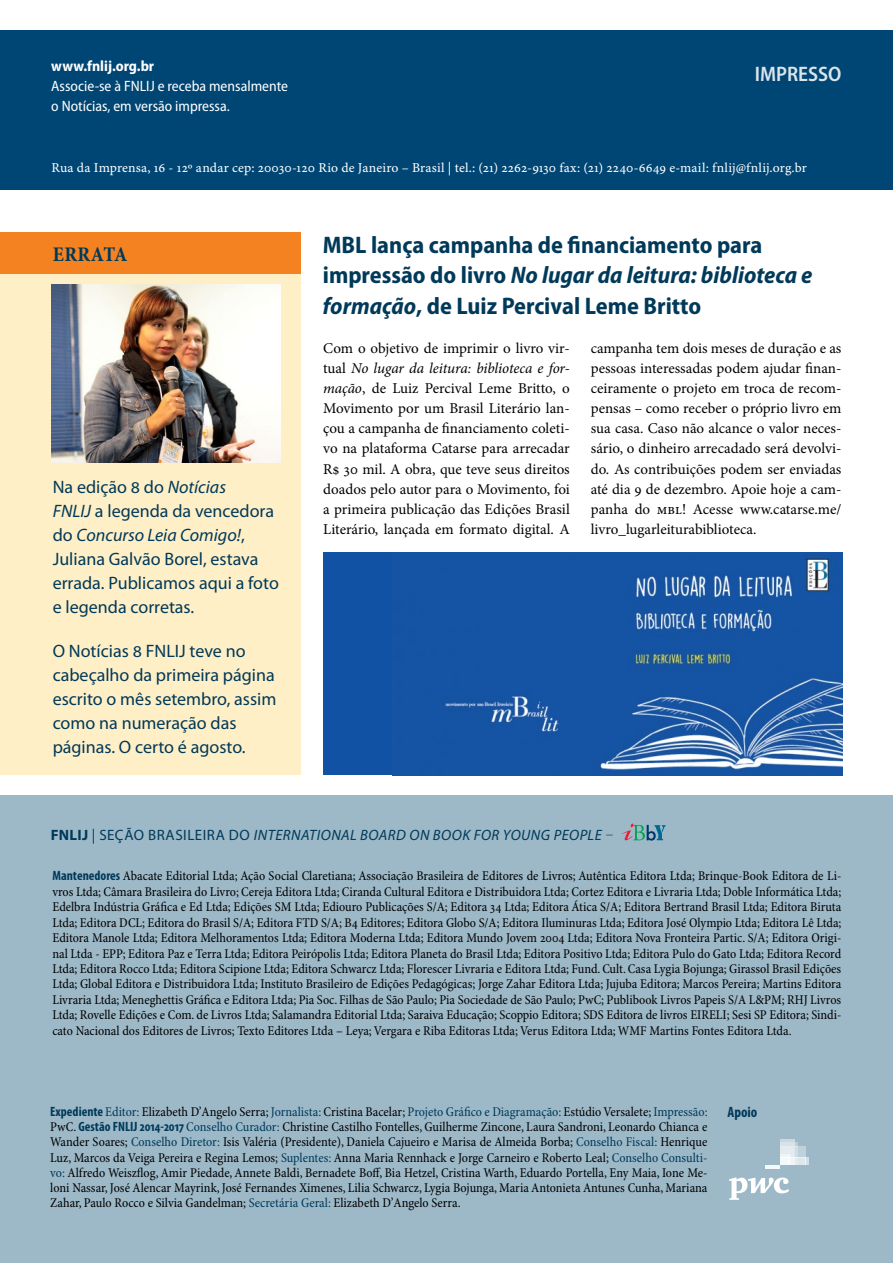
<style>
.page{position:relative;width:893px;height:1263px;background:#fff}
.page>*{position:absolute;margin:0;border:0;box-sizing:border-box;transform-origin:0 0}
.t1{font:700 semi-condensed 24px/30.2px "Myriad Pro";color:#003959}
.t2{font:600 semi-condensed 21px "Myriad Pro";color:#dbe6ec}
.t3{font:700 condensed 21px "Minion Pro";letter-spacing:.02em;color:#003959}
.t4{font:18px/24px "Myriad Pro";color:#003959}
.t5{font:15px/20.1px "Minion Pro";color:#000;text-align:justify}
.t6{font:semi-condensed 15px/20.1px "Myriad Pro";color:#fff}
.t7{font:italic 15px "Myriad Pro";letter-spacing:.035em;color:#003959}
.t8{font:700 semi-condensed 15px "Myriad Pro";color:#fff}
.t9{font:700 condensed 15px "Myriad Pro";color:#003959}
.t10{font:700 15px "Myriad Pro";color:#003959}
.t11{font:300 15px "Myriad Pro";color:#003959}
.t12{font:condensed 13.5px/15.5px "Minion Pro";color:#000;text-align:justify}
.t13{font:13.5px "Minion Pro Capt";letter-spacing:.01em;color:#fff}
.s1{font-style:italic}
.s2{font-style:normal}
.s3{font-family:"Myriad Pro";font-weight:700;color:#003959}
.s4{color:#003959}
</style>
<div class="page">
<div style="left:0;top:232px;width:300px;height:43px;background:#f58220"></div>
<div style="left:0;top:275px;width:300px;height:500px;background:#ffefc6"></div>
<div style="left:0;top:30px;width:893px;height:159px;background:#004674"></div>
<div style="left:0;top:795px;width:893px;height:468px;background:#9db9c8"></div>
<svg style="left:729px;top:1177px;width:60px;height:23px"></svg>
<svg style="left:805px;top:1158px;width:4px;height:7px"></svg>
<div style="left:798px;top:1146px;width:7px;height:12px;background:#bfd1db"></div>
<hr style="left:765px;top:1165px;width:15px;height:4px;background:#f6f9fa">
<div style="left:798px;top:1158px;width:7px;height:7px;background:#dee7ec"></div>
<hr style="left:780px;top:1139px;width:15px;height:3px;background:#fff">
<svg style="left:780px;top:1142px;width:18px;height:23px"></svg>
<svg style="left:621px;top:823px;width:45px;height:18px"></svg>
<div style="left:323px;top:553px;width:520px;height:222px;background:#1252a5"></div>
<img style="left:445px;top:557px;width:398px;height:214px">
<img style="left:51px;top:284px;width:230px;height:178px">
<p class="t8" style="left:51px;top:58px;width:104px">www.fnlij.org.br</p>
<p class="t6" style="left:51px;top:77px;width:238px">Associe-se à FNLIJ e receba mensalmente o Notícias, em versão impressa.</p>
<h2 class="t2" style="left:755px;top:63px;width:88px">IMPRESSO</h2>
<p class="t13" style="left:52px;top:159px;width:757px">Rua da Imprensa, 16 - 12º andar cep: 20030-120 Rio de Janeiro – Brasil | tel.: (21) 2262-9130 fax: (21) 2240-6649 e-mail: fnlij@fnlij.org.br</p>
<h2 class="t3" style="left:53px;top:240px;width:76px">ERRATA</h2>
<h3 class="t4" style="left:53px;top:476px;width:228px">Na edição 8 do <span class="s1">NOTÍCIAS<br>FNLIJ</span> a legenda da vencedora do <span class="s1">CONCURSO LEIA COMIGO!</span>,<br>Juliana Galvão Borel, estava errada. Publicamos aqui a foto e legenda corretas.</h3>
<h3 class="t4" style="left:53px;top:640px;width:225px">O Notícias 8 FNLIJ teve no cabeçalho da primeira página escrito o mês setembro, assim como na numeração das páginas. O certo é agosto.</h3>
<h1 class="t1" style="left:323px;top:230px;width:491px">MBL lança campanha de financiamento para impressão do livro <span class="s1">No lugar da leitura: biblioteca e formação</span>, de Luiz Percival Leme Britto</h1>
<p class="t5" style="left:323px;top:338px;width:248px">Com o objetivo de imprimir o livro vir&shy;tual <span class="s1">No lugar da leitura: biblioteca e for&shy;mação</span>, de Luiz Percival Leme Britto, o Movimento por um Brasil Literário lan&shy;çou a campanha de financiamento coleti&shy;vo na plataforma Catarse para arrecadar R$ 30 mil. A obra, que teve seus direitos doados pelo autor para o Movimento, foi a primeira publicação das Edições Brasil Literário, lançada em formato digital. A</p>
<p class="t5" style="left:591px;top:338px;width:252px">campanha tem dois meses de duração e as pessoas interessadas podem ajudar finan&shy;ceiramente o projeto em troca de recom&shy;pensas – como receber o próprio livro em sua casa. Caso não alcance o valor neces&shy;sário, o dinheiro arrecadado será devolvi&shy;do. As contribuições podem ser enviadas até dia 9 de dezembro. Apoie hoje a cam&shy;panha do MBL! Acesse www.catarse.me/ livro_lugarleiturabiblioteca.</p>
<p class="t10" style="left:51px;top:826px;width:16px">FNLIJ</p>
<p class="t7" style="left:92px;top:827px;width:430px"><span class="s2">| Seção Brasileira do</span> INTERNATIONAL BOARD ON BOOK FOR YOUN</p>
<p class="t7" style="left:541px;top:827px;width:22px">G PEOPLE</p>
<p class="t11" style="left:606px;top:827px;width:9px">–</p>
<p class="t12" style="left:52px;top:869px;width:791px"><span class="s3">Mantenedores</span> Abacate Editorial Ltda; Ação Social Claretiana; Associação Brasileira de Editores de Livros; Autêntica Editora Ltda; Brinque-Book Editora de Li&shy;vros Ltda; Câmara Brasileira do Livro; Cereja Editora Ltda; Ciranda Cultural Editora e Distribuidora Ltda; Cortez Editora e Livraria Ltda; Doble Informática Ltda; Edelbra Indústria Gráfica e Ed Ltda; Edições SM Ltda; Ediouro Publicações S/A; Editora 34 Ltda; Editora Ática S/A; Editora Bertrand Brasil Ltda; Editora Biruta Ltda; Editora DCL; Editora do Brasil S/A; Editora FTD S/A; B4 Editores; Editora Globo S/A; Editora Iluminuras Ltda; Editora José Olympio Ltda; Editora Lê Ltda; Editora Manole Ltda; Editora Melhoramentos Ltda; Editora Moderna Ltda; Editora Mundo Jovem 2004 Ltda; Editora Nova Fronteira Partic. S/A; Editora Origi&shy;nal Ltda - EPP; Editora Paz e Terra Ltda; Editora Peirópolis Ltda; Editora Planeta do Brasil Ltda; Editora Positivo Ltda; Editora Pulo do Gato Ltda; Editora Record Ltda; Editora Rocco Ltda; Editora Scipione Ltda; Editora Schwarcz Ltda; Florescer Livraria e Editora Ltda; Fund. Cult. Casa Lygia Bojunga; Girassol Brasil Edições Ltda; Global Editora e Distribuidora Ltda; Instituto Brasileiro de Edições Pedagógicas; Jorge Zahar Editora Ltda; Jujuba Editora; Marcos Pereira; Martins Editora Livraria Ltda; Meneghettis Gráfica e Editora Ltda; Pia Soc. Filhas de São Paulo; Pia Sociedade de São Paulo; PwC; Publibook Livros Papeis S/A L&amp;PM; RHJ Livros Ltda; Rovelle Edições e Com. de Livros Ltda; Salamandra Editorial Ltda; Saraiva Educação; Scoppio Editora; SDS Editora de livros EIRELI; Sesi SP Editora; Sindi&shy;cato Nacional dos Editores de Livros; Texto Editores Ltda – Leya; Vergara e Riba Editoras Ltda; Verus Editora Ltda; WMF Martins Fontes Editora Ltda.</p>
<p class="t12" style="left:50px;top:1105px;width:659px"><span class="s3">Expediente</span> <span class="s4">Editor:</span> Elizabeth D’Angelo Serra; <span class="s4">Jornalista:</span> Cristina Bacelar; <span class="s4">Projeto Gráfico e Diagramação:</span> Estúdio Versalete; <span class="s4">Impressão:<br></span>PwC. <span class="s3">Gestão FNLIJ 2014-2017</span> <span class="s4">Conselho Curador:</span> Christine Castilho Fontelles, Guilherme Zincone, Laura Sandroni, Leonardo Chianca e Wander Soares; <span class="s4">Conselho Diretor:</span> Isis Valéria (Presidente), Daniela Cajueiro e Marisa de Almeida Borba; <span class="s4">Conselho Fiscal:</span> Henrique Luz, Marcos da Veiga Pereira e Regina Lemos; <span class="s4">Suplentes:</span> Anna Maria Rennhack e Jorge Carneiro e Roberto Leal; <span class="s4">Conselho Consulti&shy;vo:</span> Alfredo Weiszflog, Amir Piedade, Annete Baldi, Bernadete Boff, Bia Hetzel, Cristina Warth, Eduardo Portella, Eny Maia, Ione Me&shy;loni Nassar, José Alencar Mayrink, José Fernandes Ximenes, Lilia Schwarcz, Lygia Bojunga, Maria Antonieta Antunes Cunha, Mariana Zahar, Paulo Rocco e Silvia Gandelman; <span class="s4">Secretária Geral:</span> Elizabeth D’Angelo Serra.</p>
<p class="t9" style="left:727px;top:1104px;width:31px">Apoio</p>
</div>
